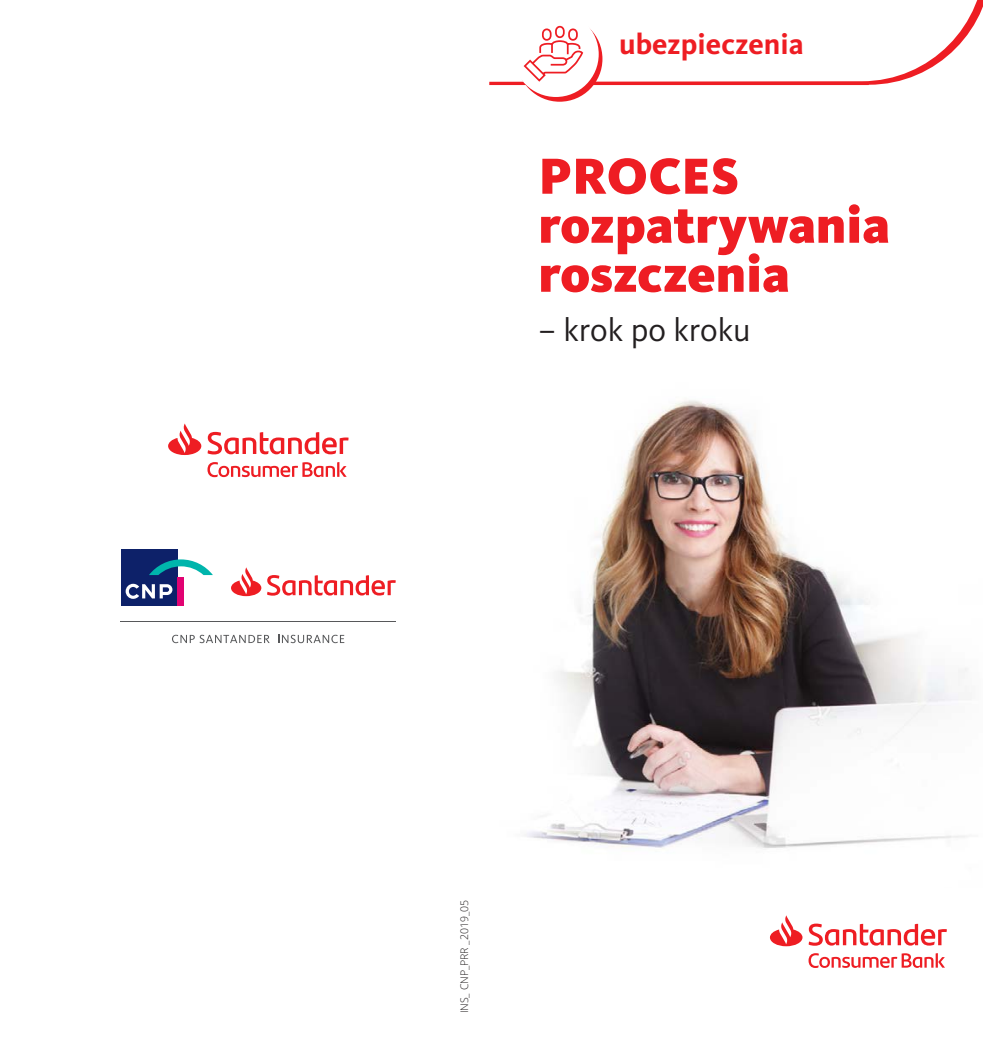
<style>
.page{position:relative;width:983px;height:1042px;background:#fff}
.page>*{position:absolute;margin:0;border:0;box-sizing:border-box;transform-origin:0 0}
.t1{font:900 52.5px "Kievit Pro";color:#ee1d23}
.t2{font:33.25px "Kievit Pro";color:#231f20}
.t3{font:700 29.75px "Kievit Pro";color:#ee1d23}
.t4{font:300 10.5px "Open Sans";color:#231f20}
</style>
<div class="page">
<img style="left:525px;top:400px;width:446px;height:449px">
<svg style="left:769px;top:915px;width:177px;height:31px"></svg>
<svg style="left:808px;top:953px;width:136px;height:15px"></svg>
<svg style="left:489px;top:0;width:493px;height:85px"></svg>
<svg style="left:516px;top:16px;width:86px;height:86px"></svg>
<div style="left:513px;top:11px;width:85px;height:86px;background:#fff;border-radius:50%"></div>
<svg style="left:522px;top:25px;width:62px;height:58px"></svg>
<svg style="left:168px;top:423px;width:180px;height:32px"></svg>
<svg style="left:207px;top:462px;width:139px;height:15px"></svg>
<hr style="left:121px;top:621px;width:274px;height:1px;background:#57585a">
<div style="left:121px;top:549px;width:56px;height:56px;background:#0d2169"></div>
<svg style="left:126px;top:584px;width:46px;height:15px"></svg>
<div style="left:177px;top:577px;width:7px;height:28px;background:#e10272"></div>
<svg style="left:149px;top:559px;width:64px;height:16px"></svg>
<svg style="left:172px;top:635px;width:97px;height:8px"></svg>
<svg style="left:278px;top:635px;width:66px;height:8px"></svg>
<svg style="left:231px;top:567px;width:164px;height:29px"></svg>
<p class="t3" style="left:619px;top:26px;width:186px">ubezpieczenia</p>
<p class="t1" style="left:538px;top:144px;width:202px">PROCES</p>
<p class="t1" style="left:538px;top:193px;width:353px">rozpatrywania</p>
<p class="t1" style="left:538px;top:242px;width:253px">roszczenia</p>
<p class="t2" style="left:538px;top:310px;width:214px">– krok po kroku</p>
<p class="t4" style="left:457px;top:1013px;width:115px;rotate:-90deg">INS_ CNP_PRR _2019_05</p>
</div>
